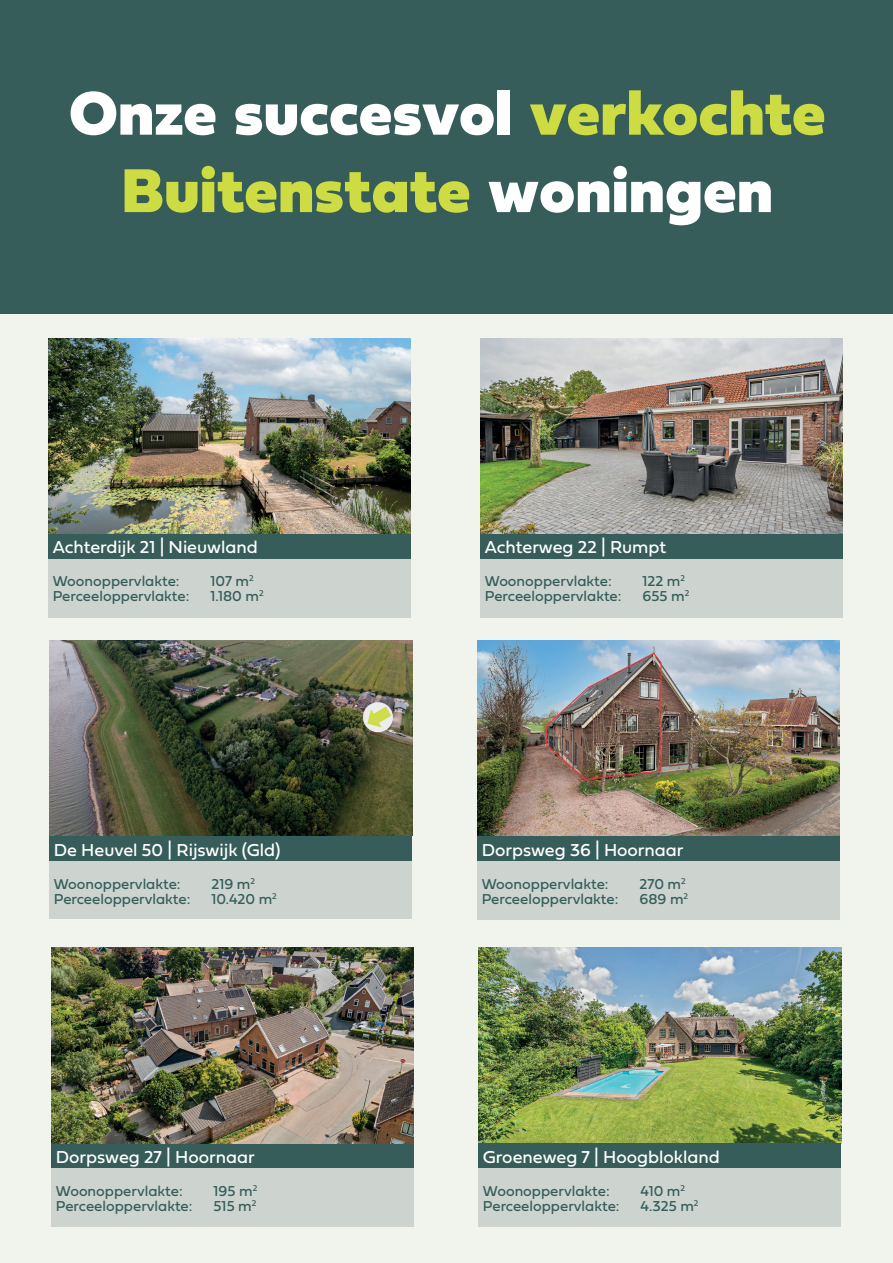
<style>
.page{position:relative;width:893px;height:1263px;background:#fff}
.page>*{position:absolute;margin:0;border:0;box-sizing:border-box;transform-origin:0 0}
.t1{font:64.5px/77.4px "Fieldwork Geo Black";letter-spacing:.01em;color:#fff;text-align:center}
.t2{font:18px "Fieldwork 10 Geo";color:#fff}
.t3{font:15px "Fieldwork 10 Geo";color:#365d5a}
.s1{color:#ccdc42}
</style>
<div class="page">
<div style="left:0;top:314px;width:893px;height:949px;background:#f0f4ec"></div>
<img style="left:479px;top:948px;width:362px;height:195px">
<div style="left:481px;top:534px;width:362px;height:83px;background:#cdd4cf"></div>
<img style="left:481px;top:338px;width:362px;height:196px">
<div style="left:48px;top:534px;width:363px;height:83px;background:#cdd4cf"></div>
<div style="left:48px;top:534px;width:363px;height:25px;background:#365d5a"></div>
<img style="left:48px;top:338px;width:363px;height:196px">
<img style="left:477px;top:641px;width:363px;height:195px">
<div style="left:481px;top:534px;width:362px;height:25px;background:#365d5a"></div>
<div style="left:49px;top:641px;width:363px;height:278px;background:#cdd4cf"></div>
<div style="left:49px;top:836px;width:363px;height:25px;background:#365d5a"></div>
<img style="left:50px;top:641px;width:362px;height:195px">
<div style="left:477px;top:836px;width:363px;height:83px;background:#cdd4cf"></div>
<div style="left:477px;top:836px;width:363px;height:25px;background:#365d5a"></div>
<div style="left:52px;top:1143px;width:362px;height:83px;background:#cdd4cf"></div>
<div style="left:52px;top:1143px;width:362px;height:25px;background:#365d5a"></div>
<img style="left:52px;top:948px;width:362px;height:195px">
<div style="left:479px;top:1143px;width:362px;height:83px;background:#cdd4cf"></div>
<div style="left:479px;top:1143px;width:362px;height:25px;background:#365d5a"></div>
<div style="left:0;top:0;width:893px;height:314px;background:#365d5a"></div>
<h1 class="t1" style="left:69px;top:68px;width:758px">Onze succesvol <span class="s1">verkochte<br>Buitenstate</span> woningen</h1>
<p class="t2" style="left:53px;top:533px;width:207px">Achterdĳk 21 | Nieuwland</p>
<p class="t3" style="left:53px;top:570px;width:128px">Woonoppervlakte:</p>
<p class="t3" style="left:210px;top:570px;width:45px">107 m<sup>2</sup></p>
<p class="t3" style="left:53px;top:585px;width:138px">Perceeloppervlakte:</p>
<p class="t3" style="left:210px;top:585px;width:55px">1.180 m<sup>2</sup></p>
<p class="t2" style="left:54px;top:835px;width:228px">De Heuvel 50 | Rĳswĳk (Gld)</p>
<p class="t3" style="left:54px;top:872px;width:128px">Woonoppervlakte:</p>
<p class="t3" style="left:211px;top:872px;width:45px">219 m<sup>2</sup></p>
<p class="t3" style="left:54px;top:887px;width:138px">Perceeloppervlakte:</p>
<p class="t3" style="left:211px;top:887px;width:67px">10.420 m<sup>2</sup></p>
<p class="t2" style="left:56px;top:1143px;width:200px">Dorpsweg 27 | Hoornaar</p>
<p class="t3" style="left:56px;top:1179px;width:128px">Woonoppervlakte:</p>
<p class="t3" style="left:214px;top:1179px;width:45px">195 m<sup>2</sup></p>
<p class="t3" style="left:56px;top:1194px;width:138px">Perceeloppervlakte:</p>
<p class="t3" style="left:214px;top:1194px;width:44px">515 m<sup>2</sup></p>
<p class="t2" style="left:485px;top:533px;width:183px">Achterweg 22 | Rumpt</p>
<p class="t3" style="left:485px;top:570px;width:128px">Woonoppervlakte:</p>
<p class="t3" style="left:643px;top:570px;width:44px">122 m<sup>2</sup></p>
<p class="t3" style="left:485px;top:585px;width:138px">Perceeloppervlakte:</p>
<p class="t3" style="left:643px;top:585px;width:48px">655 m<sup>2</sup></p>
<p class="t2" style="left:482px;top:835px;width:203px">Dorpsweg 36 | Hoornaar</p>
<p class="t3" style="left:482px;top:872px;width:128px">Woonoppervlakte:</p>
<p class="t3" style="left:639px;top:872px;width:48px">270 m<sup>2</sup></p>
<p class="t3" style="left:482px;top:887px;width:138px">Perceeloppervlakte:</p>
<p class="t3" style="left:639px;top:887px;width:50px">689 m<sup>2</sup></p>
<p class="t2" style="left:483px;top:1143px;width:238px">Groeneweg 7 | Hoogblokland</p>
<p class="t3" style="left:483px;top:1179px;width:128px">Woonoppervlakte:</p>
<p class="t3" style="left:641px;top:1179px;width:46px">410 m<sup>2</sup></p>
<p class="t3" style="left:483px;top:1194px;width:138px">Perceeloppervlakte:</p>
<p class="t3" style="left:641px;top:1194px;width:59px">4.325 m<sup>2</sup></p>
</div>
